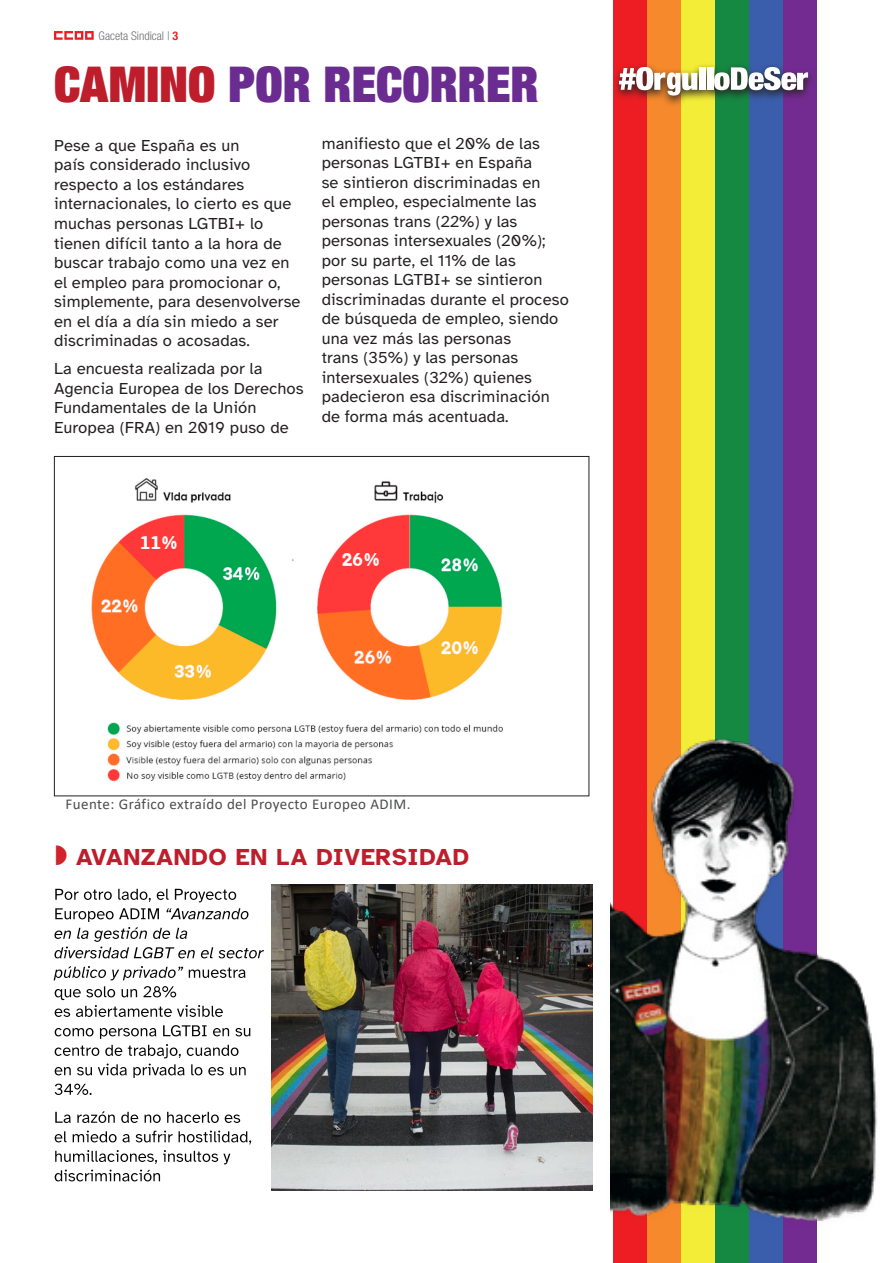
<style>
.page{position:relative;width:893px;height:1263px;background:#fff}
.page>*{position:absolute;margin:0;border:0;box-sizing:border-box;transform-origin:0 0}
.Entradillas{font:900 condensed 49.5px "Helvetica Neue LT Std";color:#6a2c91}
.t1{font:700 24px "Atkinson Hyperlegible";letter-spacing:.03em;color:#be1d2c}
.t2{font:16.5px/19.5px "Atkinson Hyperlegible";letter-spacing:.01em;color:#231f20}
.Default{font:15px "Calibri";letter-spacing:.03em;color:#4b4c4d}
.t3{font:300 condensed 12px "Helvetica Neue LT Std";color:#6c6d70}
.s1{font-weight:700;color:#ee1d23}
.s2{color:#be1d2c}
</style>
<div class="page">
<svg style="left:54px;top:31px;width:40px;height:9px"></svg>
<div style="left:613px;top:0;width:34px;height:1263px;background:#ee1d23"></div>
<div style="left:647px;top:0;width:34px;height:1263px;background:#f5892c"></div>
<div style="left:681px;top:0;width:34px;height:1263px;background:#f4ed38"></div>
<div style="left:715px;top:0;width:34px;height:1263px;background:#158842"></div>
<div style="left:749px;top:0;width:34px;height:1263px;background:#3a5eab"></div>
<div style="left:783px;top:0;width:34px;height:1263px;background:#742b91"></div>
<img style="left:91px;top:478px;width:412px;height:304px">
<svg style="left:53px;top:888px;width:211px;height:294px"></svg>
<img style="left:271px;top:884px;width:321px;height:307px">
<div style="left:603px;top:736px;width:281px;height:497px;background:#231f20;opacity:.03"></div>
<img style="left:611px;top:736px;width:273px;height:497px">
<svg style="left:614px;top:65px;width:198px;height:40px"></svg>
<svg style="left:619px;top:67px;width:78px;height:29px;background:#d1a88e"></svg>
<div style="left:699px;top:67px;width:6px;height:23px;background:#fff"></div>
<div style="left:708px;top:67px;width:6px;height:23px;background:#fff"></div>
<svg style="left:714px;top:67px;width:94px;height:23px;background:#aeb2bd"></svg>
<p class="t3" style="left:99px;top:28px;width:81px">Gaceta Sindical | <span class="s1">3</span></p>
<p class="Entradillas" style="left:54px;top:53px;width:486px"><span class="s2">CAMINO</span> POR RECORRER</p>
<p class="t2" style="left:322px;top:134px;width:249px">manifiesto que el 20% de las personas LGTBI+ en España<br>se sintieron discriminadas en<br>el empleo, especialmente las personas trans (22%) y las personas intersexuales (20%); por su parte, el 11% de las personas LGTBI+ se sintieron discriminadas durante el proceso de búsqueda de empleo, siendo una vez más las personas<br>trans (35%) y las personas intersexuales (32%) quienes padecieron esa discriminación de forma más acentuada.</p>
<p class="t2" style="left:54px;top:136px;width:248px">Pese a que España es un<br>país considerado inclusivo respecto a los estándares internacionales, lo cierto es que muchas personas LGTBI+ lo tienen difícil tanto a la hora de buscar trabajo como una vez en el empleo para promocionar o, simplemente, para desenvolverse en el día a día sin miedo a ser discriminadas o acosadas.</p>
<p class="t2" style="left:54px;top:359px;width:251px">La encuesta realizada por la<br>Agencia Europea de los Derechos<br>Fundamentales de la Unión<br>Europea (FRA) en 2019 puso de</p>
<p class="Default" style="left:66px;top:794px;width:347px">Fuente: Gráfico extraído del Proyecto Europeo ADIM.</p>
<p class="t1" style="left:76px;top:843px;width:395px">AVANZANDO EN LA DIVERSIDAD</p>
</div>
